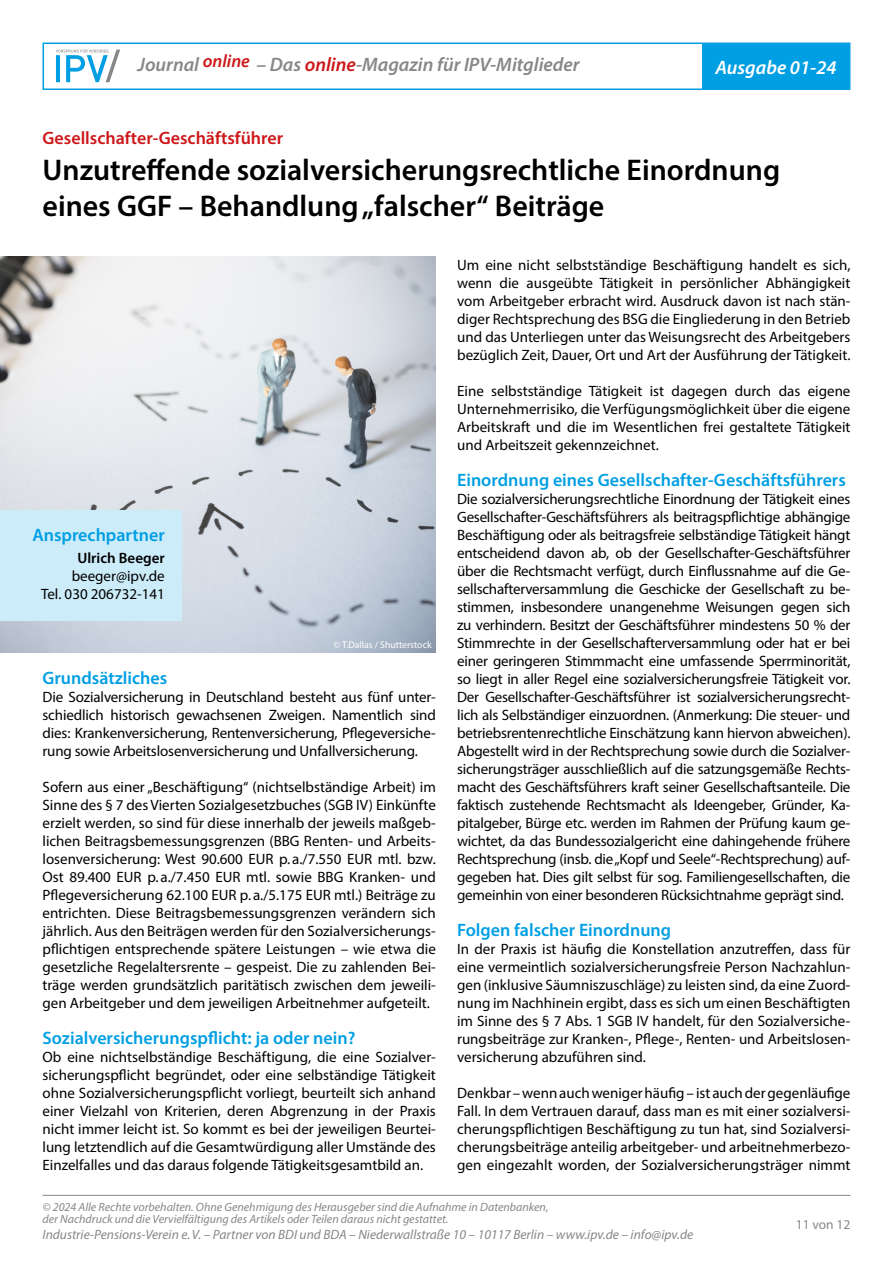
<style>
.page{position:relative;width:893px;height:1263px;background:#fff}
.page>*{position:absolute;margin:0;border:0;box-sizing:border-box;transform-origin:0 0}
.t1{font:600 30px/36px "Myriad Pro";color:#000}
.t2{font:italic 600 19.5px "Myriad Pro";color:#878787}
.t3{font:italic 600 19.5px "Myriad Pro";color:#fff}
.t4{font:600 18px "Myriad Pro";color:#009fe3}
.t5{font:600 18px "Myriad Pro";color:#cd1719}
.t6{font:15px/18px "Myriad Pro";color:#000;text-align:justify}
.t7{font:600 15px "Myriad Pro";color:#000}
.t8{font:italic 13.5px "Myriad Pro";color:#878787}
.t9{font:13.5px "Myriad Pro";color:#878787}
.t10{font:italic 12px/12px "Myriad Pro";color:#878787}
.t11{font:9.75px "Myriad Pro";color:#fff}
.s1{color:#cd1719}
</style>
<div class="page">
<div style="left:43px;top:43px;width:807px;height:47px;border:2px solid #009fe3"></div>
<div style="left:702px;top:44px;width:148px;height:45px;background:#009fe3"></div>
<hr style="left:43px;top:1195px;width:807px;height:1px;background:#878787">
<svg style="left:56px;top:49px;width:64px;height:33px"></svg>
<img style="left:0;top:256px;width:436px;height:396px">
<div style="left:0;top:510px;width:182px;height:110px;background:#ccecf9"></div>
<h2 class="t2" style="left:138px;top:52px;width:444px">Journal <sup>online</sup> – Das <span class="s1">online</span>-Magazin für IPV-Mitglieder</h2>
<h2 class="t3" style="left:715px;top:55px;width:123px">Ausgabe 01-24</h2>
<p class="t5" style="left:43px;top:127px;width:242px">Gesellschafter-Geschäftsführer</p>
<h1 class="t1" style="left:43px;top:151px;width:739px">Unzutreffende sozialversicherungsrechtliche Einordnung eines GGF – Behandlung „falscher“ Beiträge</h1>
<p class="t4" style="left:32px;top:523px;width:134px">Ansprechpartner</p>
<p class="t7" style="left:77px;top:548px;width:89px">Ulrich Beeger</p>
<p class="t6" style="left:41px;top:567px;width:125px;text-align:right">beeger@ipv.de<br>Tel. 030 206732-141</p>
<p class="t11" style="left:334px;top:639px;width:99px">© T.Dallas / Shutterstock</p>
<p class="t4" style="left:43px;top:667px;width:126px">Grundsätzliches</p>
<p class="t6" style="left:43px;top:688px;width:395px">Die Sozialversicherung in Deutschland besteht aus fünf unter&shy;schiedlich historisch gewachsenen Zweigen. Namentlich sind dies: Krankenversicherung, Rentenversicherung, Pflegeversiche&shy;rung sowie Arbeitslosenversicherung und Unfallversicherung.</p>
<p class="t6" style="left:43px;top:778px;width:395px">Sofern aus einer „Beschäftigung“ (nichtselbständige Arbeit) im Sinne des § 7 des Vierten Sozialgesetzbuches (SGB IV) Einkünfte erzielt werden, so sind für diese innerhalb der jeweils maßgeb&shy;lichen Beitragsbemessungsgrenzen (BBG Renten- und Arbeits&shy;losenversicherung: West 90.600 EUR p. a./7.550 EUR mtl. bzw.<br>Ost 89.400 EUR p. a./7.450 EUR mtl. sowie BBG Kranken- und Pflegeversicherung 62.100 EUR p. a./5.175 EUR mtl.) Beiträge zu entrichten. Diese Beitragsbemessungsgrenzen verändern sich jährlich. Aus den Beiträgen werden für den Sozialversicherungs&shy;pflichtigen entsprechende spätere Leistungen – wie etwa die gesetzliche Regelaltersrente – gespeist. Die zu zahlenden Bei&shy;träge werden grundsätzlich paritätisch zwischen dem jeweili&shy;gen Arbeitgeber und dem jeweiligen Arbeitnehmer aufgeteilt.</p>
<p class="t4" style="left:43px;top:1027px;width:314px">Sozialversicherungspflicht: ja oder nein?</p>
<p class="t6" style="left:43px;top:1048px;width:395px">Ob eine nichtselbständige Beschäftigung, die eine Sozialver&shy;sicherungspflicht begründet, oder eine selbständige Tätigkeit ohne Sozialversicherungspflicht vorliegt, beurteilt sich anhand einer Vielzahl von Kriterien, deren Abgrenzung in der Praxis nicht immer leicht ist. So kommt es bei der jeweiligen Beurtei&shy;lung letztendlich auf die Gesamtwürdigung aller Umstände des Einzelfalles und das daraus folgende Tätigkeitsgesamtbild an.</p>
<p class="t6" style="left:457px;top:256px;width:395px">Um eine nicht selbstständige Beschäftigung handelt es sich, wenn die ausgeübte Tätigkeit in persönlicher Abhängigkeit vom Arbeitgeber erbracht wird. Ausdruck davon ist nach stän&shy;diger Rechtsprechung des BSG die Eingliederung in den Betrieb und das Unterliegen unter das Weisungsrecht des Arbeitgebers bezüglich Zeit, Dauer, Ort und Art der Ausführung der Tätigkeit.</p>
<p class="t6" style="left:457px;top:382px;width:395px">Eine selbstständige Tätigkeit ist dagegen durch das eigene Unternehmerrisiko, die Verfügungsmöglichkeit über die eigene Arbeitskraft und die im Wesentlichen frei gestaltete Tätigkeit und Arbeitszeit gekennzeichnet.</p>
<p class="t4" style="left:457px;top:469px;width:390px">Einordnung eines Gesellschafter-Geschäftsführers</p>
<p class="t6" style="left:457px;top:490px;width:395px">Die sozialversicherungsrechtliche Einordnung der Tätigkeit eines Gesellschafter-Geschäftsführers als beitragspflichtige abhängige Beschäftigung oder als beitragsfreie selbständige Tätigkeit hängt entscheidend davon ab, ob der Gesellschafter-Geschäftsführer über die Rechtsmacht verfügt, durch Einflussnahme auf die Ge&shy;sellschafterversammlung die Geschicke der Gesellschaft zu be&shy;stimmen, insbesondere unangenehme Weisungen gegen sich zu verhindern. Besitzt der Geschäftsführer mindestens 50 % der Stimmrechte in der Gesellschafterversammlung oder hat er bei einer geringeren Stimmmacht eine umfassende Sperrminorität, so liegt in aller Regel eine sozialversicherungsfreie Tätigkeit vor.<br>Der Gesellschafter-Geschäftsführer ist sozialversicherungsrecht&shy;lich als Selbständiger einzuordnen. (Anmerkung: Die steuer- und betriebsrentenrechtliche Einschätzung kann hiervon abweichen).<br>Abgestellt wird in der Rechtsprechung sowie durch die Sozialver&shy;sicherungsträger ausschließlich auf die satzungsgemäße Rechts&shy;macht des Geschäftsführers kraft seiner Gesellschaftsanteile. Die faktisch zustehende Rechtsmacht als Ideengeber, Gründer, Ka&shy;pitalgeber, Bürge etc. werden im Rahmen der Prüfung kaum ge&shy;wichtet, da das Bundessozialgericht eine dahingehende frühere Rechtsprechung (insb. die „Kopf und Seele“-Rechtsprechung) auf&shy;gegeben hat. Dies gilt selbst für sog. Familiengesellschaften, die gemeinhin von einer besonderen Rücksichtnahme geprägt sind.</p>
<p class="t4" style="left:457px;top:919px;width:216px">Folgen falscher Einordnung</p>
<p class="t6" style="left:457px;top:940px;width:395px">In der Praxis ist häufig die Konstellation anzutreffen, dass für eine vermeintlich sozialversicherungsfreie Person Nachzahlun&shy;gen (inklusive Säumniszuschläge) zu leisten sind, da eine Zuord&shy;nung im Nachhinein ergibt, dass es sich um einen Beschäftigten im Sinne des § 7 Abs. 1 SGB IV handelt, für den Sozialversiche&shy;rungsbeiträge zur Kranken-, Pflege-, Renten- und Arbeitslosen&shy;versicherung abzuführen sind.</p>
<p class="t6" style="left:457px;top:1084px;width:395px">Denkbar – wenn auch weniger häufig – ist auch der gegenläufige Fall. In dem Vertrauen darauf, dass man es mit einer sozialversi&shy;cherungspflichtigen Beschäftigung zu tun hat, sind Sozialversi&shy;cherungsbeiträge anteilig arbeitgeber- und arbeitnehmerbezo&shy;gen eingezahlt worden, der Sozialversicherungsträger nimmt</p>
<p class="t10" style="left:43px;top:1200px;width:507px">© 2024 Alle Rechte vorbehalten. Ohne Genehmigung des Herausgeber sind die Aufnahme in Datenbanken, der Nachdruck und die Vervielfältigung des Artikels oder Teilen daraus nicht gestattet.</p>
<p class="t8" style="left:43px;top:1226px;width:652px">Industrie-Pensions-Verein e.V. – Partner von BDI und BDA – Niederwallstraße 10 – 10117 Berlin – www.ipv.de – info@ipv.de</p>
<p class="t9" style="left:796px;top:1216px;width:56px">11 von 12</p>
</div>
